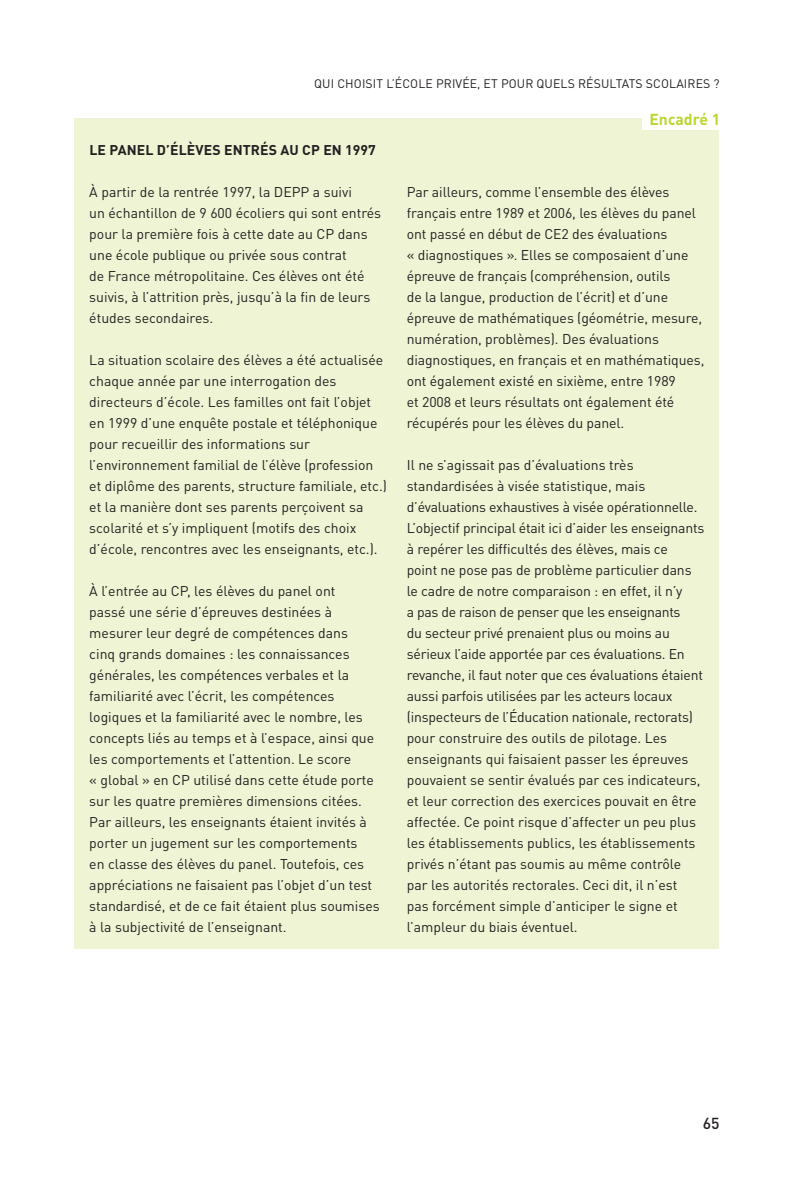
<style>
.page{position:relative;width:794px;height:1191px;background:#fff}
.page>*{position:absolute;margin:0;border:0;box-sizing:border-box;transform-origin:0 0}
.Filet_fin_d_article{font:700 15.75px "DINOT";color:#bcd531}
.t1{font:500 15.75px "DINOT";color:#231f20}
.Courant{font:14px/21px "DINOT";letter-spacing:-.005em;color:#231f20}
.Annexes{font:14px/21px "DINOT";color:#231f20}
._06_Titre1Encadre{font:700 14px "DINOT";letter-spacing:.01em;color:#231f20}
.Titre_courant__droit{font:12.25px "DINOT";letter-spacing:.01em;color:#231f20}
</style>
<div class="page">
<div style="left:74px;top:119px;width:645px;height:830px;background:#eef4d4"></div>
<div style="left:642px;top:107px;width:85px;height:23px;background:#fff"></div>
<p class="Titre_courant__droit" style="left:314px;top:75px;width:407px">QUI CHOISIT L’ÉCOLE PRIVÉE, ET POUR QUELS RÉSULTATS SCOLAIRES ?</p>
<p class="_06_Titre1Encadre" style="left:89px;top:140px;width:288px">LE PANEL D’ÉLÈVES ENTRÉS AU CP EN 1997</p>
<p class="Annexes" style="left:89px;top:181px;width:293px">À partir de la rentrée 1997, la DEPP a suivi<br>un échantillon de 9 600 écoliers qui sont entrés pour la première fois à cette date au CP dans une école publique ou privée sous contrat<br>de France métropolitaine. Ces élèves ont été suivis, à l’attrition près, jusqu’à la fin de leurs études secondaires.</p>
<p class="Courant" style="left:89px;top:349px;width:299px">La situation scolaire des élèves a été actualisée chaque année par une interrogation des directeurs d’école. Les familles ont fait l’objet en 1999 d’une enquête postale et téléphonique pour recueillir des informations sur l’environnement familial de l’élève (profession et diplôme des parents, structure familiale, etc.) et la manière dont ses parents perçoivent sa scolarité et s’y impliquent (motifs des choix d’école, rencontres avec les enseignants, etc.).</p>
<p class="Courant" style="left:89px;top:580px;width:292px">À l’entrée au CP, les élèves du panel ont<br>passé une série d’épreuves destinées à mesurer leur degré de compétences dans<br>cinq grands domaines : les connaissances générales, les compétences verbales et la familiarité avec l’écrit, les compétences logiques et la familiarité avec le nombre, les concepts liés au temps et à l’espace, ainsi que les comportements et l’attention. Le score<br>« global » en CP utilisé dans cette étude porte sur les quatre premières dimensions citées.<br>Par ailleurs, les enseignants étaient invités à porter un jugement sur les comportements<br>en classe des élèves du panel. Toutefois, ces appréciations ne faisaient pas l’objet d’un test standardisé, et de ce fait étaient plus soumises à la subjectivité de l’enseignant.</p>
<p class="Filet_fin_d_article" style="left:649px;top:109px;width:72px">Encadré 1</p>
<p class="Courant" style="left:407px;top:181px;width:299px">Par ailleurs, comme l’ensemble des élèves français entre 1989 et 2006, les élèves du panel ont passé en début de CE2 des évaluations<br>« diagnostiques ». Elles se composaient d’une épreuve de français (compréhension, outils<br>de la langue, production de l’écrit) et d’une épreuve de mathématiques (géométrie, mesure, numération, problèmes). Des évaluations diagnostiques, en français et en mathématiques, ont également existé en sixième, entre 1989<br>et 2008 et leurs résultats ont également été récupérés pour les élèves du panel.</p>
<p class="Courant" style="left:407px;top:454px;width:299px">Il ne s’agissait pas d’évaluations très standardisées à visée statistique, mais d’évaluations exhaustives à visée opérationnelle.<br>L’objectif principal était ici d’aider les enseignants à repérer les difficultés des élèves, mais ce<br>point ne pose pas de problème particulier dans le cadre de notre comparaison : en effet, il n’y<br>a pas de raison de penser que les enseignants<br>du secteur privé prenaient plus ou moins au sérieux l’aide apportée par ces évaluations. En revanche, il faut noter que ces évaluations étaient aussi parfois utilisées par les acteurs locaux (inspecteurs de l’Éducation nationale, rectorats) pour construire des outils de pilotage. Les enseignants qui faisaient passer les épreuves pouvaient se sentir évalués par ces indicateurs, et leur correction des exercices pouvait en être affectée. Ce point risque d’affecter un peu plus les établissements publics, les établissements privés n’étant pas soumis au même contrôle par les autorités rectorales. Ceci dit, il n’est<br>pas forcément simple d’anticiper le signe et l’ampleur du biais éventuel.</p>
<p class="t1" style="left:703px;top:1112px;width:18px">65</p>
</div>
